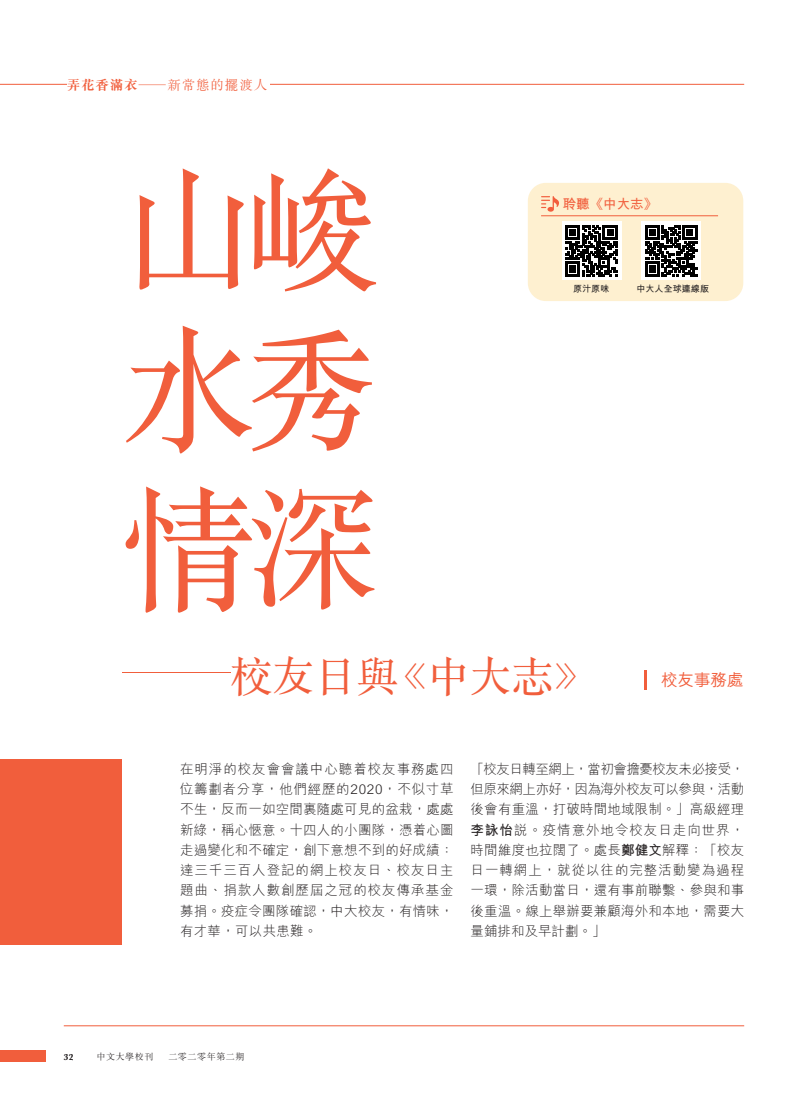
<style>
.page{position:relative;width:808px;height:1106px;background:#fff}
.page>*{position:absolute;margin:0;border:0;box-sizing:border-box;transform-origin:0 0}
._3_heading{font:135px "ST Songti TC Regular";color:#f15e3c}
._3_heading-2{font:42px "ST Songti TC Regular";color:#f15e3c}
.Caption_title{font:500 16.5px "M Hei HK";color:#f15e3c}
._1_Text__C{font:300 13.5px/20.2px "M Hei HK";letter-spacing:.015em;color:#231f20;text-align:justify}
.t1{font:300 13.5px "M Sung HK";letter-spacing:.065em;color:#f15e3c;scale:2 1}
.Caption_title-2{font:700 13.5px "M Hei HK";color:#f15e3c}
.t2{font:300 9px "M Sung HK";letter-spacing:.065em;color:#231f20}
._0_Caption{font:700 9px "M Hei HK";letter-spacing:.01em;color:#231f20}
.t3{font:700 9px "M Sung HK";color:#231f20}
.s1{font-weight:700}
</style>
<div class="page">
<div style="left:0;top:1050px;width:46px;height:11px;background:#f15e3c"></div>
<hr style="left:0;top:84px;width:744px;height:1px;background:#f15e3c">
<div style="left:0;top:759px;width:121px;height:185px;background:#f15e3c"></div>
<hr style="left:645px;top:669px;width:2px;height:20px;background:#f15e3c">
<div style="left:528px;top:183px;width:215px;height:118px;background:#fef0d0;border-radius:18px"></div>
<svg style="left:541px;top:196px;width:18px;height:16px"></svg>
<hr style="left:541px;top:215px;width:177px;height:1px;background:#f15e3c">
<div style="left:562px;top:221px;width:59px;height:59px;background:#fff"></div>
<svg style="left:565px;top:225px;width:52px;height:51px"></svg>
<div style="left:642px;top:221px;width:59px;height:59px;background:#fff"></div>
<svg style="left:645px;top:225px;width:52px;height:51px"></svg>
<hr style="left:64px;top:1025px;width:680px;height:1px;background:#f15e3c">
<div style="left:67px;top:68px;width:202px;height:22px;background:#fff"></div>
<p class="t1" style="left:67px;top:75px;width:102px"><span class="s1">弄花香滿衣</span>—新常態的擺渡人</p>
<p class="_3_heading" style="left:121px;top:145px;width:258px">山峻</p>
<p class="_3_heading" style="left:121px;top:305px;width:258px">水秀</p>
<p class="_3_heading" style="left:121px;top:464px;width:258px">情深</p>
<p class="Caption_title-2" style="left:563px;top:194px;width:96px">聆聽《中大志》</p>
<p class="_0_Caption" style="left:573px;top:282px;width:38px">原汁原味</p>
<p class="_0_Caption" style="left:636px;top:282px;width:74px">中大人全球連線版</p>
<p class="_3_heading-2" style="left:122px;top:650px;width:475px"><sup>——</sup>校友日與《中大志》</p>
<p class="Caption_title" style="left:661px;top:667px;width:84px">校友事務處</p>
<p class="_1_Text__C" style="left:180px;top:758px;width:275px">在明淨的校友會會議中心聽着校友事務處四位籌劃者分享，他們經歷的2020，不似寸草不生，反而一如空間裏隨處可見的盆栽，處處新綠，稱心愜意。十四人的小團隊，憑着心圖走過變化和不確定，創下意想不到的好成績：達三千三百人登記的網上校友日、校友日主題曲、捐款人數創歷屆之冠的校友傳承基金募捐。疫症令團隊確認，中大校友，有情味，有才華，可以共患難。</p>
<p class="_1_Text__C" style="left:471px;top:758px;width:275px">「校友日轉至網上，當初會擔憂校友未必接受，但原來網上亦好，因為海外校友可以參與，活動後會有重溫，打破時間地域限制。」高級經理<span class="s1">李詠怡</span>說。疫情意外地令校友日走向世界，時間維度也拉闊了。處長<span class="s1">鄭健文</span>解釋：「校友日一轉網上，就從以往的完整活動變為過程一環，除活動當日，還有事前聯繫、參與和事後重溫。線上舉辦要兼顧海外和本地，需要大量鋪排和及早計劃。」</p>
<p class="t3" style="left:64px;top:1050px;width:11px">32</p>
<p class="t2" style="left:97px;top:1050px;width:58px">中文大學校刊</p>
<p class="t2" style="left:168px;top:1050px;width:78px">二零二零年第二期</p>
</div>
